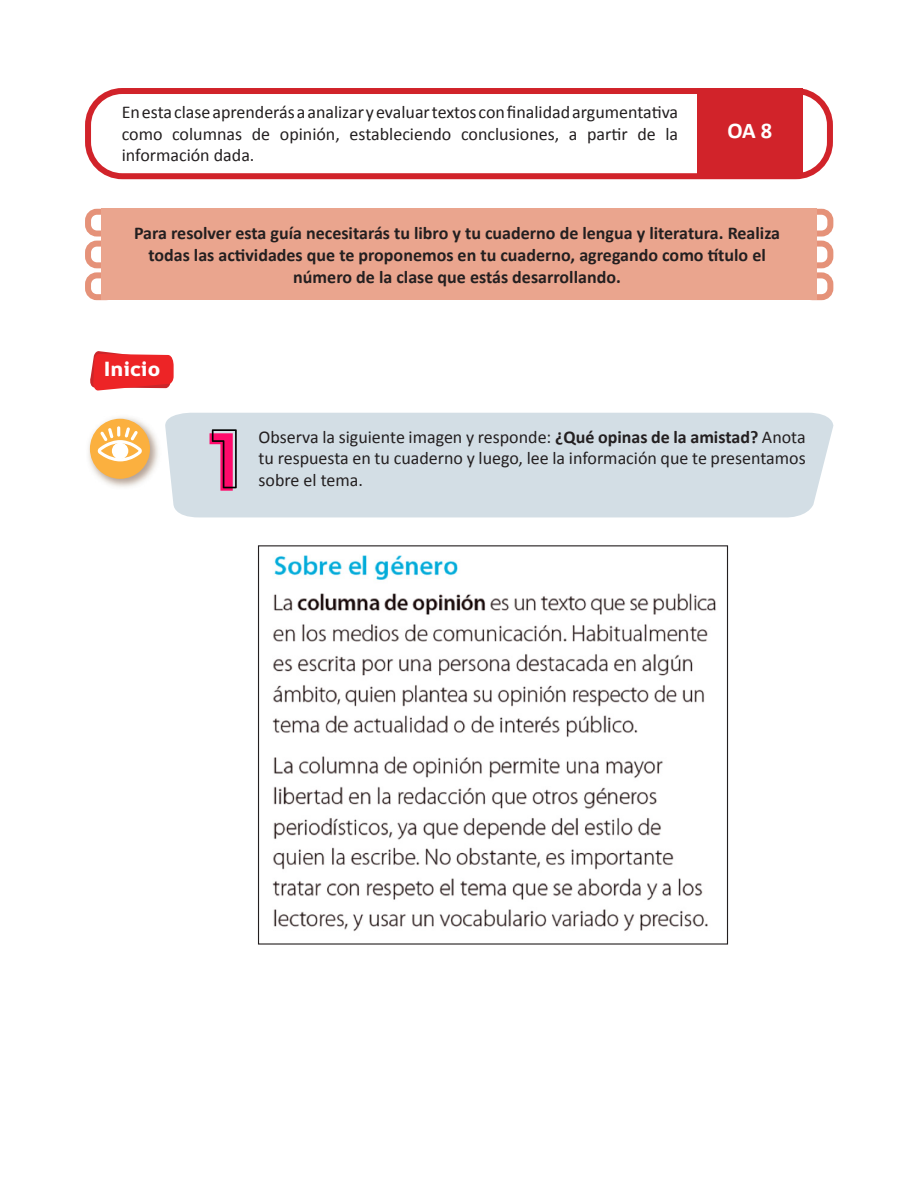
<style>
.page{position:relative;width:918px;height:1188px;background:#fff}
.page>*{position:absolute;margin:0;border:0;box-sizing:border-box;transform-origin:0 0}
.t1{font:700 22.5px "Calibri";color:#fff}
.t2{font:21px "Dignaheavy";color:#fff}
.t3{font:18px/21.6px "Calibri";color:#231f20;text-align:justify}
.t4{font:700 18px/21.6px "Calibri";color:#231f20;text-align:center}
.s1{font-weight:700}
</style>
<div class="page">
<div style="left:165px;top:413px;width:668px;height:104px;background:#d3dee5"></div>
<div style="left:85px;top:272px;width:33px;height:28px;border:6px solid #e59279;border-radius:9px"></div>
<div style="left:801px;top:272px;width:32px;height:28px;border:6px solid #e59279;border-radius:9px"></div>
<div style="left:85px;top:241px;width:33px;height:27px;border:6px solid #e59279;border-radius:9px"></div>
<div style="left:801px;top:241px;width:32px;height:27px;border:6px solid #e59279;border-radius:9px"></div>
<div style="left:85px;top:209px;width:33px;height:28px;border:6px solid #e59279;border-radius:9px"></div>
<div style="left:801px;top:209px;width:32px;height:28px;border:6px solid #e59279;border-radius:9px"></div>
<div style="left:85px;top:88px;width:748px;height:91px;border:6px solid #d1232a;border-radius:34px"></div>
<div style="left:101px;top:209px;width:716px;height:91px;background:#eaa58e"></div>
<div style="left:697px;top:88px;width:106px;height:86px;background:#d1232a"></div>
<svg style="left:210px;top:429px;width:27px;height:62px;background:#c3618d"></svg>
<svg style="left:90px;top:351px;width:84px;height:40px;background:#ed494b"></svg>
<img style="left:88px;top:417px;width:70px;height:70px">
<div style="left:90px;top:419px;width:60px;height:60px;background:#fbb03f;border-radius:50%"></div>
<svg style="left:98px;top:426px;width:44px;height:35px"></svg>
<img style="left:272px;top:555px;width:444px;height:377px">
<p class="t3" style="left:122px;top:101px;width:558px">En esta clase aprenderás a analizar y evaluar textos con finalidad argumentativa como columnas de opinión, estableciendo conclusiones, a partir de la información dada.</p>
<p class="t1" style="left:727px;top:114px;width:47px">OA 8</p>
<p class="t4" style="left:134px;top:222px;width:648px">Para resolver esta guía necesitarás tu libro y tu cuaderno de lengua y literatura. Realiza todas las actividades que te proponemos en tu cuaderno, agregando como título el número de la clase que estás desarrollando.</p>
<p class="t2" style="left:104px;top:356px;width:58px">Inicio</p>
<p class="t3" style="left:259px;top:425px;width:549px">Observa la siguiente imagen y responde: <span class="s1">¿Qué opinas de la amistad?</span> Anota tu respuesta en tu cuaderno y luego, lee la información que te presentamos sobre el tema.</p>
</div>
